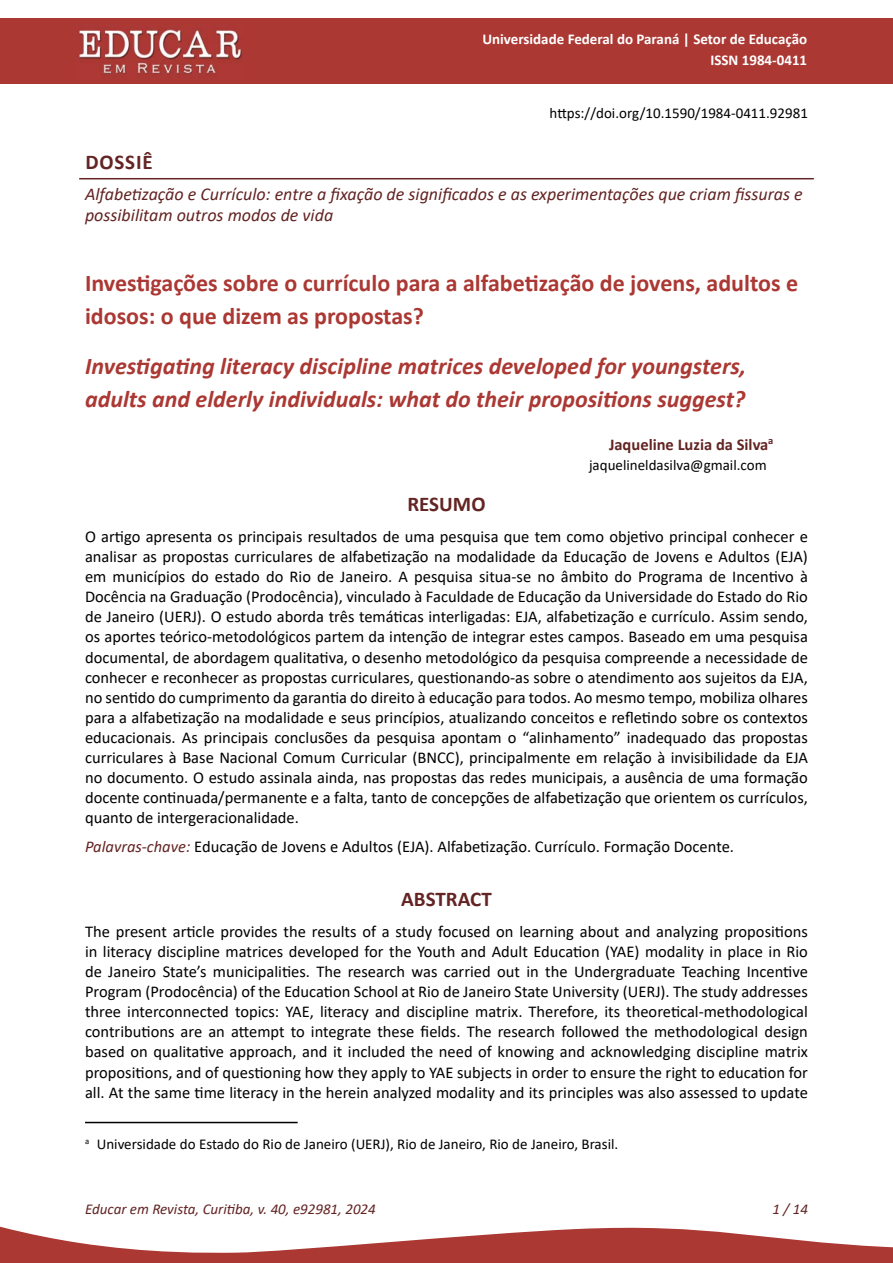
<style>
.page{position:relative;width:893px;height:1263px;background:#fff}
.page>*{position:absolute;margin:0;border:0;box-sizing:border-box;transform-origin:0 0}
._5-TÍTULO_ARTIGO_idiomas_secundários{font:italic 700 24px/33px "Calibri";color:#ab3833}
._4-TÍTULO_ARTIGO_idioma_principal{font:700 24px/33px "Calibri";color:#ab3833}
._11-TÍTULO_ABSTRACT{font:700 21px "Calibri";color:#632423}
._2-GÊNERO__Artigo_Dossiê{font:700 21px "Calibri";letter-spacing:.04em;color:#632423}
._10-TÍTULO_RESUMO{font:700 21px "Calibri";color:#632423}
._3-TÍTULO_DOSSIÊ{font:italic 18px/21.6px "Calibri";color:#632423}
._12-TEXTO_RESUMO_ABSTRACT{font:16.5px/20.1px "Calibri";color:#000;text-align:justify}
._13-PALAVRAS-CHAVE_KEYWORDS{font:16.5px "Calibri";color:#000}
._6-AUTOR_nome{font:700 16.5px "Calibri";color:#632423}
._8-NOTA_AUTOR_1{font:15px "Calibri";color:#000}
.t1{font:700 15px "Calibri";color:#fff}
.t2{font:italic 15px "Calibri";color:#632423}
._1-DOI_primeira_pág{font:15px "Calibri";color:#000}
._7-AUTOR_e-mail{font:15px "Calibri";color:#000}
.s1{font-style:italic;color:#632423}
</style>
<div class="page">
<div style="left:0;top:18px;width:893px;height:66px;background:#ab3833"></div>
<svg style="left:0;top:1226px;width:893px;height:37px"></svg>
<hr style="left:79px;top:178px;width:735px;height:1px;background:#632423">
<hr style="left:85px;top:1122px;width:213px;height:1px;background:#000">
<img style="left:78px;top:29px;width:165px;height:45px">
<p class="t1" style="left:482px;top:28px;width:326px">Universidade Federal do Paraná | Setor de Educação</p>
<p class="t1" style="left:710px;top:49px;width:98px">ISSN 1984-0411</p>
<p class="_1-DOI_primeira_pág" style="left:550px;top:102px;width:260px">https://doi.org/10.1590/1984-0411.92981</p>
<p class="_2-GÊNERO__Artigo_Dossiê" style="left:85px;top:147px;width:69px">DOSSIÊ</p>
<p class="_3-TÍTULO_DOSSIÊ" style="left:85px;top:182px;width:719px">Alfabetização e Currículo: entre a fixação de significados e as experimentações que criam fissuras e possibilitam outros modos de vida</p>
<p class="_4-TÍTULO_ARTIGO_idioma_principal" style="left:85px;top:267px;width:714px">Investigações sobre o currículo para a alfabetização de jovens, adultos e idosos: o que dizem as propostas?</p>
<p class="_5-TÍTULO_ARTIGO_idiomas_secundários" style="left:85px;top:349px;width:663px">Investigating literacy discipline matrices developed for youngsters, adults and elderly individuals: what do their propositions suggest?</p>
<p class="_6-AUTOR_nome" style="left:609px;top:433px;width:166px">Jaqueline Luzia da Silva<sup>a</sup></p>
<p class="_7-AUTOR_e-mail" style="left:589px;top:454px;width:179px">jaquelineldasilva@gmail.com</p>
<p class="_10-TÍTULO_RESUMO" style="left:407px;top:489px;width:80px">RESUMO</p>
<p class="_12-TEXTO_RESUMO_ABSTRACT" style="left:85px;top:526px;width:724px">O artigo apresenta os principais resultados de uma pesquisa que tem como objetivo principal conhecer e analisar as propostas curriculares de alfabetização na modalidade da Educação de Jovens e Adultos (EJA) em municípios do estado do Rio de Janeiro. A pesquisa situa-se no âmbito do Programa de Incentivo à Docência na Graduação (Prodocência), vinculado à Faculdade de Educação da Universidade do Estado do Rio de Janeiro (UERJ). O estudo aborda três temáticas interligadas: EJA, alfabetização e currículo. Assim sendo, os aportes teórico-metodológicos partem da intenção de integrar estes campos. Baseado em uma pesquisa documental, de abordagem qualitativa, o desenho metodológico da pesquisa compreende a necessidade de conhecer e reconhecer as propostas curriculares, questionando-as sobre o atendimento aos sujeitos da EJA, no sentido do cumprimento da garantia do direito à educação para todos. Ao mesmo tempo, mobiliza olhares para a alfabetização na modalidade e seus princípios, atualizando conceitos e refletindo sobre os contextos educacionais. As principais conclusões da pesquisa apontam o “alinhamento” inadequado das propostas curriculares à Base Nacional Comum Curricular (BNCC), principalmente em relação à invisibilidade da EJA no documento. O estudo assinala ainda, nas propostas das redes municipais, a ausência de uma formação docente continuada/permanente e a falta, tanto de concepções de alfabetização que orientem os currículos, quanto de intergeracionalidade.</p>
<p class="_13-PALAVRAS-CHAVE_KEYWORDS" style="left:85px;top:835px;width:650px"><span class="s1">Palavras-chave:</span> Educação de Jovens e Adultos (EJA). Alfabetização. Currículo. Formação Docente.</p>
<p class="_11-TÍTULO_ABSTRACT" style="left:401px;top:884px;width:92px">ABSTRACT</p>
<p class="_12-TEXTO_RESUMO_ABSTRACT" style="left:85px;top:921px;width:724px">The present article provides the results of a study focused on learning about and analyzing propositions in literacy discipline matrices developed for the Youth and Adult Education (YAE) modality in place in Rio de Janeiro State’s municipalities. The research was carried out in the Undergraduate Teaching Incentive Program (Prodocência) of the Education School at Rio de Janeiro State University (UERJ). The study addresses three interconnected topics: YAE, literacy and discipline matrix. Therefore, its theoretical-methodological contributions are an attempt to integrate these fields. The research followed the methodological design based on qualitative approach, and it included the need of knowing and acknowledging discipline matrix propositions, and of questioning how they apply to YAE subjects in order to ensure the right to education for all. At the same time literacy in the herein analyzed modality and its principles was also assessed to update</p>
<p class="_8-NOTA_AUTOR_1" style="left:85px;top:1133px;width:535px"><sup>a</sup> Universidade do Estado do Rio de Janeiro (UERJ), Rio de Janeiro, Rio de Janeiro, Brasil.</p>
<p class="t2" style="left:85px;top:1198px;width:292px">Educar em Revista, Curitiba, v. 40, e92981, 2024</p>
<p class="t2" style="left:772px;top:1198px;width:37px">1 / 14</p>
</div>
